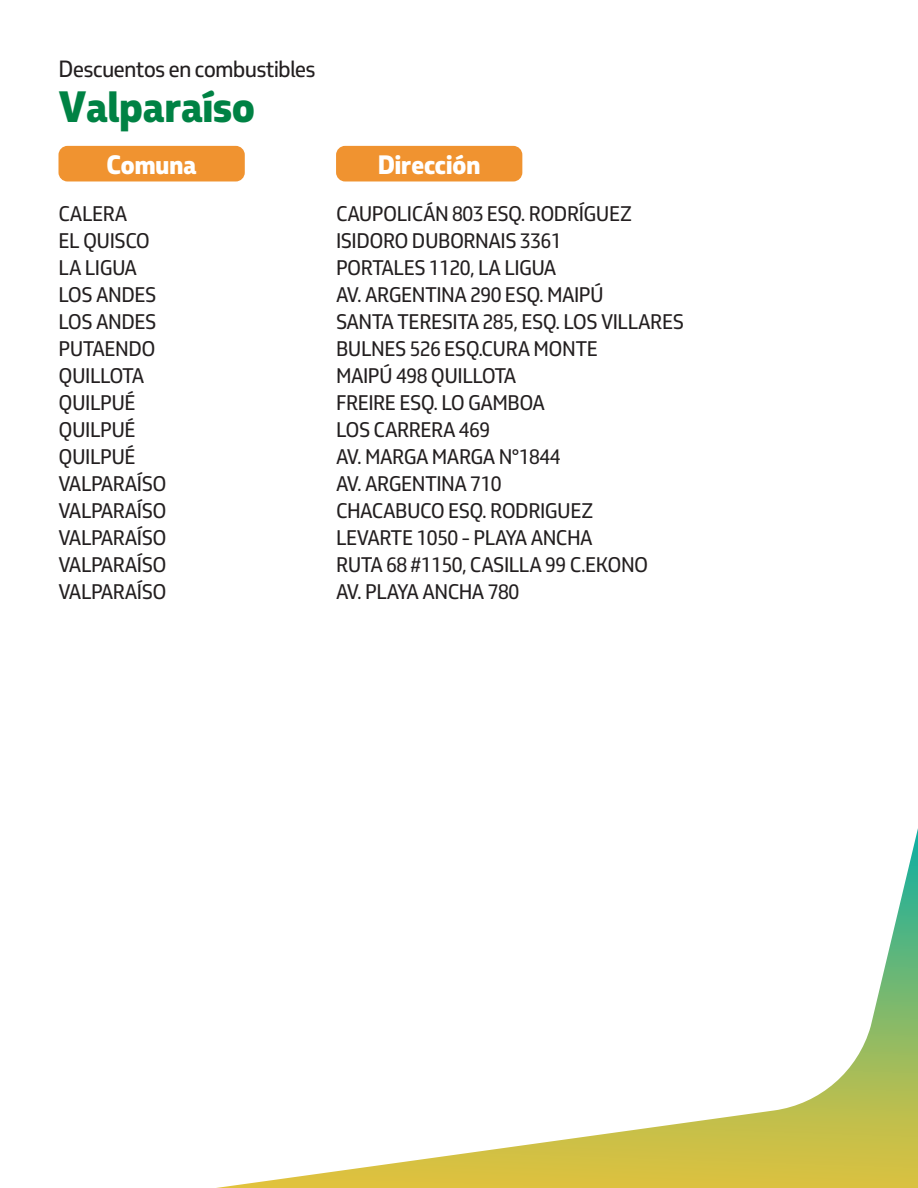
<style>
.page{position:relative;width:918px;height:1188px;background:#fff}
.page>*{position:absolute;margin:0;border:0;box-sizing:border-box;transform-origin:0 0}
.t1{font:800 42px "Petrobras Sans";letter-spacing:-.025em;color:#008244}
.t2{font:800 25.5px "Petrobras Sans";letter-spacing:-.025em;color:#fff}
.t3{font:22.5px "Petrobras Sans";letter-spacing:-.04em;color:#231f20}
.t4{font:20.25px/27px "Petrobras Sans";letter-spacing:-.025em;color:#231f20}
</style>
<div class="page">
<svg style="left:216px;top:828px;width:702px;height:360px"></svg>
<div style="left:58px;top:146px;width:187px;height:35px;background:#f09330;border-radius:9px"></div>
<div style="left:336px;top:146px;width:186px;height:35px;background:#f09330;border-radius:9px"></div>
<p class="t3" style="left:58px;top:55px;width:259px">Descuentos en combustibles</p>
<h1 class="t1" style="left:58px;top:78px;width:198px">Valparaíso</h1>
<p class="t2" style="left:107px;top:147px;width:92px">Comuna</p>
<p class="t2" style="left:378px;top:147px;width:104px">Dirección</p>
<p class="t4" style="left:336px;top:200px;width:349px">CAUPOLICÁN 803 ESQ. RODRÍGUEZ<br>ISIDORO DUBORNAIS 3361<br>PORTALES 1120, LA LIGUA<br>AV. ARGENTINA 290 ESQ. MAIPÚ<br>SANTA TERESITA 285, ESQ. LOS VILLARES<br>BULNES 526 ESQ.CURA MONTE<br>MAIPÚ 498 QUILLOTA<br>FREIRE ESQ. LO GAMBOA<br>LOS CARRERA 469<br>AV. MARGA MARGA N°1844<br>AV. ARGENTINA 710<br>CHACABUCO ESQ. RODRIGUEZ<br>LEVARTE 1050 - PLAYA ANCHA<br>RUTA 68 #1150, CASILLA 99 C.EKONO<br>AV. PLAYA ANCHA 780</p>
<p class="t4" style="left:59px;top:200px;width:110px">CALERA<br>EL QUISCO<br>LA LIGUA<br>LOS ANDES<br>LOS ANDES<br>PUTAENDO<br>QUILLOTA<br>QUILPUÉ<br>QUILPUÉ<br>QUILPUÉ<br>VALPARAÍSO<br>VALPARAÍSO<br>VALPARAÍSO<br>VALPARAÍSO<br>VALPARAÍSO</p>
</div>
